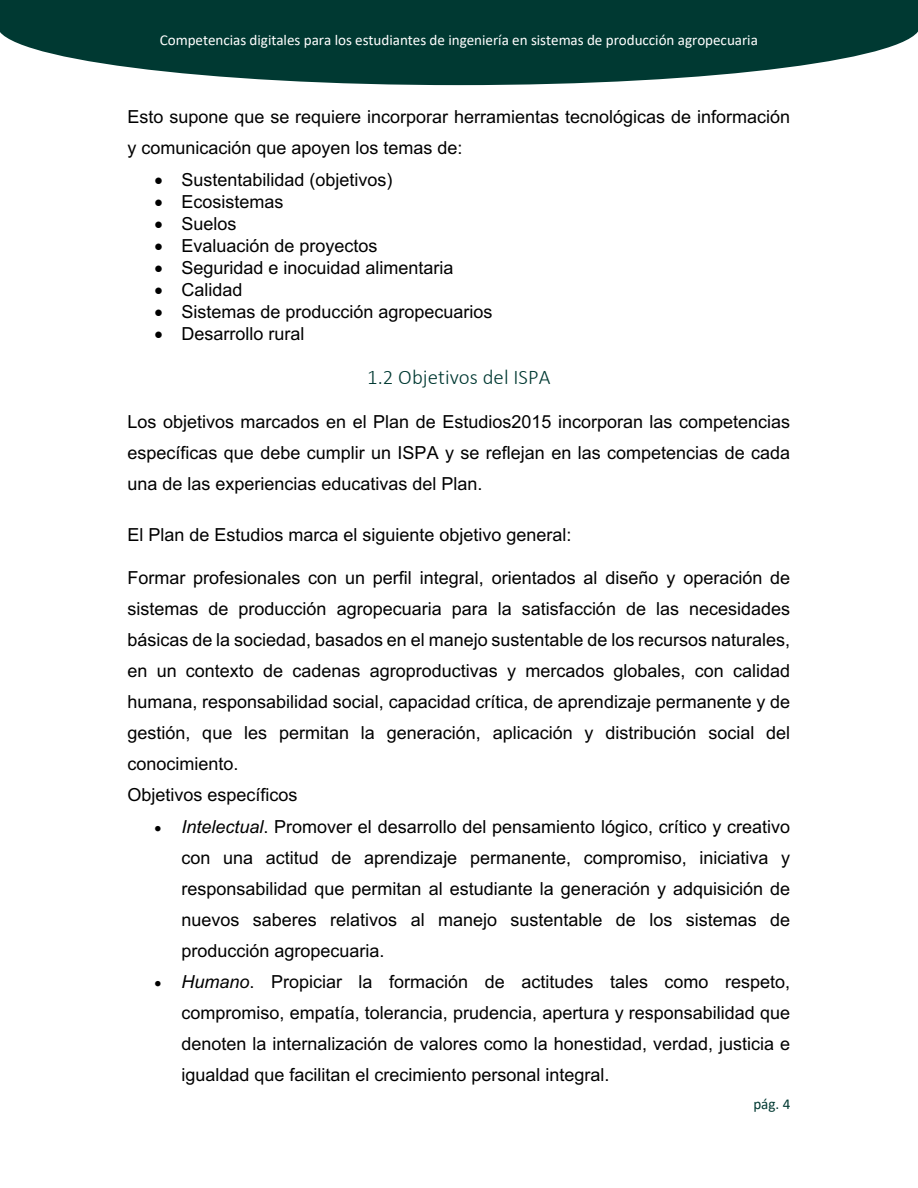
<style>
.page{position:relative;width:918px;height:1188px;background:#fff}
.page>*{position:absolute;margin:0;border:0;box-sizing:border-box;transform-origin:0 0}
.t1{font:300 20.85px "Calibri";color:#003932}
.t2{font:18px/30.9px "Arial";color:#000;text-align:justify}
.t3{font:15.15px "Calibri";letter-spacing:-.005em;color:#fff}
.t4{font:15.15px "Calibri";color:#003932}
.s1{font-style:italic}
</style>
<div class="page">
<svg style="left:0;top:0;width:918px;height:85px;background:#25554f"></svg>
<p class="t3" style="left:160px;top:31px;width:600px">Competencias digitales para los estudiantes de ingeniería en sistemas de producción agropecuaria</p>
<p class="t2" style="left:127px;top:101px;width:664px">Esto supone que se requiere incorporar herramientas tecnológicas de información y comunicación que apoyen los temas de:</p>
<p class="t2" style="left:154px;top:165px;width:240px">• Sustentabilidad (objetivos)</p>
<p class="t2" style="left:154px;top:186px;width:131px">• Ecosistemas</p>
<p class="t2" style="left:154px;top:208px;width:84px">• Suelos</p>
<p class="t2" style="left:154px;top:230px;width:225px">• Evaluación de proyectos</p>
<p class="t2" style="left:154px;top:252px;width:301px">• Seguridad e inocuidad alimentaria</p>
<p class="t2" style="left:154px;top:274px;width:90px">• Calidad</p>
<p class="t2" style="left:154px;top:296px;width:340px">• Sistemas de producción agropecuarios</p>
<p class="t2" style="left:154px;top:318px;width:152px">• Desarrollo rural</p>
<p class="t1" style="left:367px;top:364px;width:185px">1.2 Objetivos del ISPA</p>
<p class="t2" style="left:127px;top:406px;width:664px">Los objetivos marcados en el Plan de Estudios2015 incorporan las competencias específicas que debe cumplir un ISPA y se reflejan en las competencias de cada una de las experiencias educativas del Plan.</p>
<p class="t2" style="left:127px;top:520px;width:446px">El Plan de Estudios marca el siguiente objetivo general:</p>
<p class="t2" style="left:127px;top:563px;width:664px;text-align:left">Formar profesionales con un perfil integral, orientados al diseño y operación de sistemas de producción agropecuaria para la satisfacción de las necesidades básicas de la sociedad, basados en el manejo sustentable de los recursos naturales, en un contexto de cadenas agroproductivas y mercados globales, con calidad humana, responsabilidad social, capacidad crítica, de aprendizaje permanente y de gestión, que les permitan la generación, aplicación y distribución social del conocimiento.<br>Objetivos específicos</p>
<p class="t2" style="left:181px;top:811px;width:610px;text-indent:-27px">• <span class="s1">Intelectual</span>. Promover el desarrollo del pensamiento lógico, crítico y creativo con una actitud de aprendizaje permanente, compromiso, iniciativa y responsabilidad que permitan al estudiante la generación y adquisición de nuevos saberes relativos al manejo sustentable de los sistemas de producción agropecuaria.</p>
<p class="t2" style="left:181px;top:966px;width:610px;text-indent:-27px">• <span class="s1">Humano</span>. Propiciar la formación de actitudes tales como respeto, compromiso, empatía, tolerancia, prudencia, apertura y responsabilidad que denoten la internalización de valores como la honestidad, verdad, justicia e igualdad que facilitan el crecimiento personal integral.</p>
<p class="t4" style="left:753px;top:1094px;width:38px">pág. 4</p>
</div>
